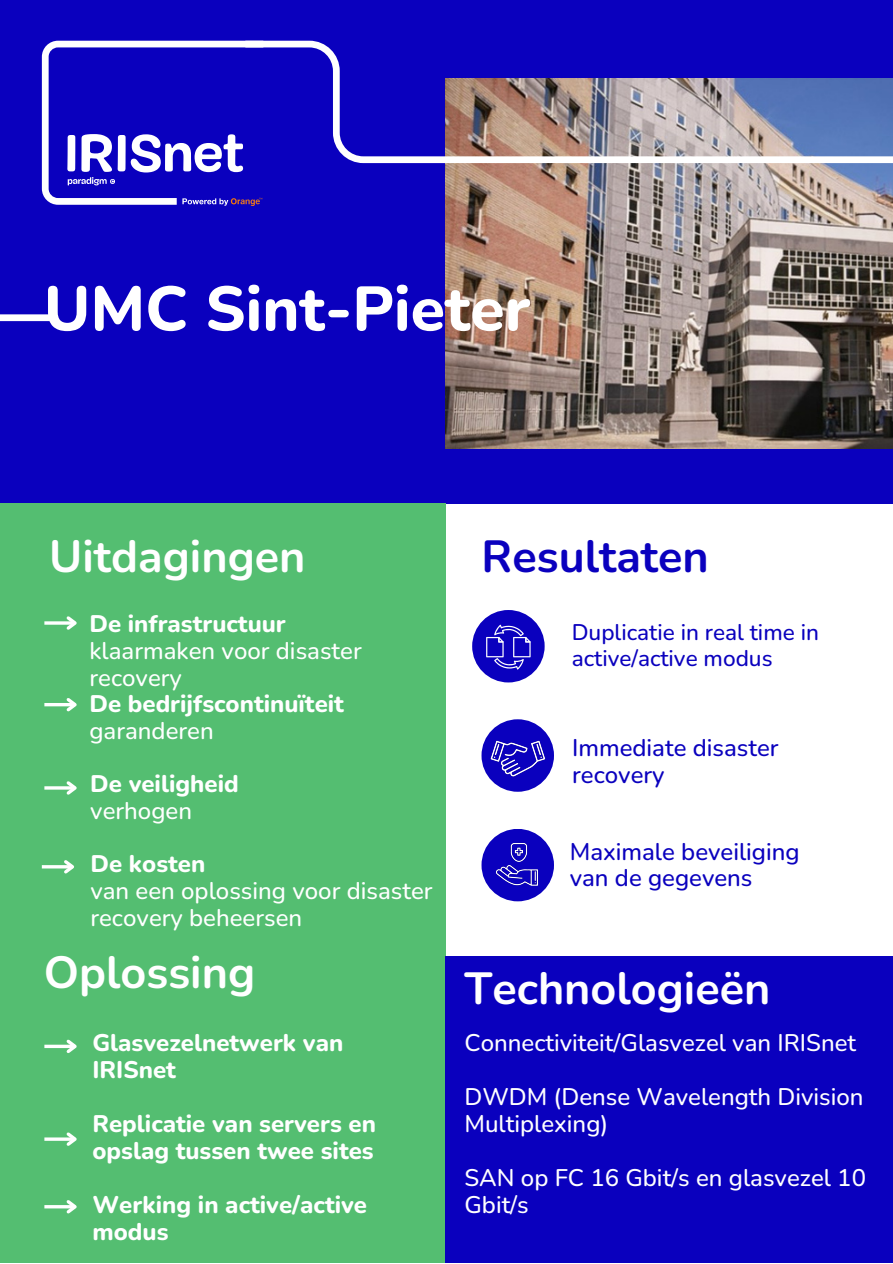
<style>
.page{position:relative;width:893px;height:1264px;background:#fff}
.page>*{position:absolute;margin:0;border:0;box-sizing:border-box;transform-origin:0 0}
.t1{font:800 62.55px "Nunito";color:#fff}
.t2{font:700 45px "Nunito";color:#fff}
.t3{font:700 45px "Nunito";color:#0a00be}
.t4{font:500 24px/27px "Nunito";color:#fff}
.t5{font:800 24px/27px "Nunito";color:#fff}
.t6{font:500 24px/27px "Nunito";color:#0a00be}
.t7{font:500 22.5px/25.3px "Nunito";color:#0a00be}
</style>
<div class="page">
<div style="left:0;top:0;width:892px;height:1262px;background:#0a00be"></div>
<div style="left:0;top:503px;width:892px;height:759px;background:#fff"></div>
<div style="left:481px;top:719px;width:73px;height:72px;background:#0a00be;border-radius:50%"></div>
<div style="left:481px;top:828px;width:73px;height:73px;background:#0a00be;border-radius:50%"></div>
<div style="left:472px;top:610px;width:72px;height:72px;background:#0a00be;border-radius:50%"></div>
<div style="left:0;top:503px;width:445px;height:759px;background:#54be71"></div>
<div style="left:445px;top:956px;width:447px;height:306px;background:#0a00be"></div>
<svg style="left:42px;top:41px;width:196px;height:165px"></svg>
<hr style="left:44px;top:621px;width:31px;height:3px;background:#fff">
<svg style="left:64px;top:616px;width:13px;height:14px"></svg>
<hr style="left:44px;top:703px;width:31px;height:3px;background:#fff">
<svg style="left:64px;top:698px;width:13px;height:14px"></svg>
<hr style="left:44px;top:786px;width:31px;height:3px;background:#fff">
<svg style="left:64px;top:781px;width:13px;height:14px"></svg>
<svg style="left:44px;top:1044px;width:20px;height:4px"></svg>
<svg style="left:64px;top:1039px;width:13px;height:14px"></svg>
<hr style="left:44px;top:1137px;width:31px;height:3px;background:#fff">
<svg style="left:64px;top:1132px;width:13px;height:14px"></svg>
<hr style="left:42px;top:865px;width:30px;height:3px;background:#fff">
<svg style="left:61px;top:860px;width:13px;height:14px"></svg>
<svg style="left:44px;top:1205px;width:20px;height:3px"></svg>
<svg style="left:64px;top:1200px;width:13px;height:14px"></svg>
<div style="left:0;top:314px;width:56px;height:7px;background:#fff"></div>
<svg style="left:238px;top:40px;width:654px;height:494px"></svg>
<svg style="left:486px;top:624px;width:44px;height:45px"></svg>
<img style="left:489px;top:729px;width:58px;height:57px">
<img style="left:496px;top:842px;width:42px;height:44px">
<p class="t1" style="left:44px;top:267px;width:488px">UMC Sint-Pieter</p>
<p class="t2" style="left:49px;top:527px;width:258px">Uitdagingen</p>
<p class="t3" style="left:481px;top:527px;width:229px">Resultaten</p>
<p class="t5" style="left:89px;top:610px;width:198px">De infrastructuur</p>
<p class="t4" style="left:89px;top:637px;width:274px">klaarmaken voor disaster recovery</p>
<p class="t5" style="left:89px;top:690px;width:256px">De bedrijfscontinuïteit</p>
<p class="t4" style="left:89px;top:717px;width:126px">garanderen</p>
<p class="t5" style="left:90px;top:770px;width:150px">De veiligheid</p>
<p class="t4" style="left:90px;top:797px;width:103px">verhogen</p>
<p class="t5" style="left:90px;top:851px;width:116px">De kosten</p>
<p class="t4" style="left:90px;top:877px;width:343px">van een oplossing voor disaster recovery beheersen</p>
<p class="t2" style="left:44px;top:942px;width:213px">Oplossing</p>
<p class="t5" style="left:92px;top:1029px;width:252px">Glasvezelnetwerk van<br>IRISnet</p>
<p class="t5" style="left:92px;top:1110px;width:285px">Replicatie van servers en opslag tussen twee sites</p>
<p class="t5" style="left:92px;top:1191px;width:276px">Werking in active/active modus</p>
<p class="t7" style="left:571px;top:620px;width:249px">Duplicatie in real time in active/active modus</p>
<p class="t6" style="left:572px;top:735px;width:208px">Immediate disaster recovery</p>
<p class="t6" style="left:569px;top:838px;width:231px">Maximale beveiliging van de gegevens</p>
<p class="t2" style="left:464px;top:958px;width:307px">Technologieën</p>
<p class="t4" style="left:464px;top:1029px;width:393px">Connectiviteit/Glasvezel van IRISnet</p>
<p class="t4" style="left:464px;top:1083px;width:400px">DWDM (Dense Wavelength Division<br>Multiplexing)</p>
<p class="t4" style="left:464px;top:1164px;width:403px">SAN op FC 16 Gbit/s en glasvezel 10<br>Gbit/s</p>
</div>
